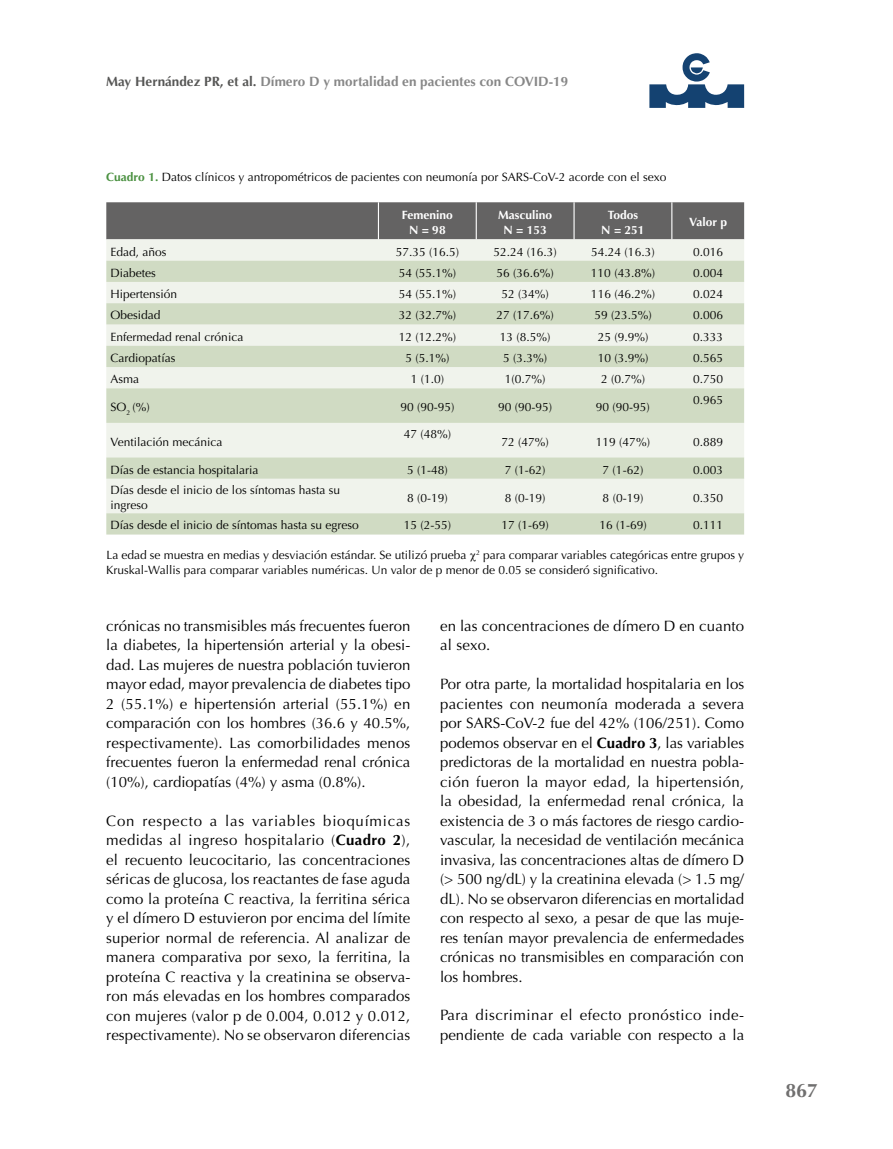
<style>
.page{position:relative;width:893px;height:1149px;background:#fff}
.page>*{position:absolute;margin:0;border:0;box-sizing:border-box;transform-origin:0 0}
.t1{font:700 19.5px "Optima";color:#706f6f}
.t2{font:15px/19.5px "Optima";color:#000;text-align:justify}
.t3{font:700 13.5px "Optima";color:#878787}
.t4{font:12px/15px "Optima";color:#000}
.t5{font:700 12px/15px "Optima";color:#fff;text-align:center}
.s1{color:#575756}
.s2{font-weight:700;color:#4b9141}
.s3{font-weight:700}
</style>
<div class="page">
<svg style="left:649px;top:53px;width:95px;height:55px"></svg>
<div style="left:106px;top:202px;width:638px;height:37px;background:#646363"></div>
<div style="left:106px;top:239px;width:638px;height:21px;background:#f0f3ec"></div>
<svg style="left:106px;top:260px;width:638px;height:274px"></svg>
<hr style="left:378px;top:202px;width:1px;height:37px;background:#fff">
<hr style="left:476px;top:202px;width:1px;height:37px;background:#fff">
<hr style="left:573px;top:202px;width:2px;height:37px;background:#fff">
<hr style="left:671px;top:202px;width:1px;height:37px;background:#fff">
<p class="t3" style="left:106px;top:73px;width:463px"><span class="s1">May Hernández PR, et al.</span> Dímero D y mortalidad en pacientes con COVID-19</p>
<p class="t4" style="left:106px;top:170px;width:562px"><span class="s2">Cuadro 1.</span> Datos clínicos y antropométricos de pacientes con neumonía por SARS-CoV-2 acorde con el sexo</p>
<p class="t5" style="left:402px;top:207px;width:52px">Femenino<br>N = 98</p>
<p class="t5" style="left:498px;top:207px;width:56px">Masculino<br>N = 153</p>
<p class="t5" style="left:601px;top:207px;width:45px">Todos<br>N = 251</p>
<p class="t5" style="left:689px;top:215px;width:40px">Valor p</p>
<p class="t4" style="left:111px;top:244px;width:58px">Edad, años</p>
<p class="t4" style="left:396px;top:244px;width:65px">57.35 (16.5)</p>
<p class="t4" style="left:493px;top:244px;width:65px">52.24 (16.3)</p>
<p class="t4" style="left:591px;top:244px;width:65px">54.24 (16.3)</p>
<p class="t4" style="left:693px;top:244px;width:32px">0.016</p>
<p class="t4" style="left:111px;top:265px;width:47px">Diabetes</p>
<p class="t4" style="left:399px;top:265px;width:59px">54 (55.1%)</p>
<p class="t4" style="left:496px;top:265px;width:59px">56 (36.6%)</p>
<p class="t4" style="left:591px;top:265px;width:66px">110 (43.8%)</p>
<p class="t4" style="left:693px;top:265px;width:32px">0.004</p>
<p class="t4" style="left:111px;top:286px;width:68px">Hipertensión</p>
<p class="t4" style="left:399px;top:286px;width:59px">54 (55.1%)</p>
<p class="t4" style="left:501px;top:286px;width:49px">52 (34%)</p>
<p class="t4" style="left:591px;top:286px;width:66px">116 (46.2%)</p>
<p class="t4" style="left:693px;top:286px;width:32px">0.024</p>
<p class="t4" style="left:111px;top:308px;width:52px">Obesidad</p>
<p class="t4" style="left:399px;top:308px;width:59px">32 (32.7%)</p>
<p class="t4" style="left:496px;top:308px;width:59px">27 (17.6%)</p>
<p class="t4" style="left:594px;top:308px;width:59px">59 (23.5%)</p>
<p class="t4" style="left:693px;top:308px;width:32px">0.006</p>
<p class="t4" style="left:111px;top:329px;width:134px">Enfermedad renal crónica</p>
<p class="t4" style="left:399px;top:329px;width:59px">12 (12.2%)</p>
<p class="t4" style="left:500px;top:329px;width:52px">13 (8.5%)</p>
<p class="t4" style="left:598px;top:329px;width:52px">25 (9.9%)</p>
<p class="t4" style="left:693px;top:329px;width:32px">0.333</p>
<p class="t4" style="left:111px;top:350px;width:66px">Cardiopatías</p>
<p class="t4" style="left:405px;top:350px;width:46px">5 (5.1%)</p>
<p class="t4" style="left:503px;top:350px;width:46px">5 (3.3%)</p>
<p class="t4" style="left:598px;top:350px;width:52px">10 (3.9%)</p>
<p class="t4" style="left:693px;top:350px;width:32px">0.565</p>
<p class="t4" style="left:111px;top:371px;width:30px">Asma</p>
<p class="t4" style="left:411px;top:371px;width:35px">1 (1.0)</p>
<p class="t4" style="left:505px;top:371px;width:42px">1(0.7%)</p>
<p class="t4" style="left:601px;top:371px;width:46px">2 (0.7%)</p>
<p class="t4" style="left:693px;top:371px;width:32px">0.750</p>
<p class="t4" style="left:111px;top:399px;width:41px">SO<sub>2</sub> (%)</p>
<p class="t4" style="left:400px;top:399px;width:56px">90 (90-95)</p>
<p class="t4" style="left:498px;top:399px;width:56px">90 (90-95)</p>
<p class="t4" style="left:596px;top:399px;width:56px">90 (90-95)</p>
<p class="t4" style="left:693px;top:392px;width:32px">0.965</p>
<p class="t4" style="left:111px;top:434px;width:114px">Ventilación mecánica</p>
<p class="t4" style="left:404px;top:426px;width:49px">47 (48%)</p>
<p class="t4" style="left:501px;top:434px;width:49px">72 (47%)</p>
<p class="t4" style="left:596px;top:434px;width:56px">119 (47%)</p>
<p class="t4" style="left:693px;top:434px;width:32px">0.889</p>
<p class="t4" style="left:111px;top:462px;width:150px">Días de estancia hospitalaria</p>
<p class="t4" style="left:407px;top:462px;width:42px">5 (1-48)</p>
<p class="t4" style="left:505px;top:462px;width:42px">7 (1-62)</p>
<p class="t4" style="left:603px;top:462px;width:42px">7 (1-62)</p>
<p class="t4" style="left:693px;top:462px;width:32px">0.003</p>
<p class="t4" style="left:111px;top:482px;width:231px">Días desde el inicio de los síntomas hasta su ingreso</p>
<p class="t4" style="left:407px;top:490px;width:42px">8 (0-19)</p>
<p class="t4" style="left:505px;top:490px;width:42px">8 (0-19)</p>
<p class="t4" style="left:603px;top:490px;width:42px">8 (0-19)</p>
<p class="t4" style="left:693px;top:490px;width:32px">0.350</p>
<p class="t4" style="left:111px;top:518px;width:250px">Días desde el inicio de síntomas hasta su egreso</p>
<p class="t4" style="left:404px;top:518px;width:49px">15 (2-55)</p>
<p class="t4" style="left:501px;top:518px;width:49px">17 (1-69)</p>
<p class="t4" style="left:599px;top:518px;width:49px">16 (1-69)</p>
<p class="t4" style="left:693px;top:518px;width:32px">0.111</p>
<p class="t4" style="left:106px;top:547px;width:639px">La edad se muestra en medias y desviación estándar. Se utilizó prueba <sup>2</sup> para comparar variables categóricas entre grupos y<br>Kruskal-Wallis para comparar variables numéricas. Un valor de p menor de 0.05 se consideró significativo.</p>
<p class="t2" style="left:106px;top:616px;width:306px">crónicas no transmisibles más frecuentes fueron la diabetes, la hipertensión arterial y la obesi&shy;dad. Las mujeres de nuestra población tuvieron mayor edad, mayor prevalencia de diabetes tipo 2 (55.1%) e hipertensión arterial (55.1%) en comparación con los hombres (36.6 y 40.5%, respectivamente). Las comorbilidades menos frecuentes fueron la enfermedad renal crónica (10%), cardiopatías (4%) y asma (0.8%).</p>
<p class="t2" style="left:106px;top:810px;width:306px">Con respecto a las variables bioquímicas medidas al ingreso hospitalario (<span class="s3">Cuadro 2</span>), el recuento leucocitario, las concentraciones séricas de glucosa, los reactantes de fase aguda como la proteína C reactiva, la ferritina sérica y el dímero D estuvieron por encima del límite superior normal de referencia. Al analizar de manera comparativa por sexo, la ferritina, la proteína C reactiva y la creatinina se observa&shy;ron más elevadas en los hombres comparados con mujeres (valor p de 0.004, 0.012 y 0.012, respectivamente). No se observaron diferencias</p>
<p class="t2" style="left:440px;top:616px;width:306px">en las concentraciones de dímero D en cuanto al sexo.</p>
<p class="t2" style="left:440px;top:674px;width:306px">Por otra parte, la mortalidad hospitalaria en los pacientes con neumonía moderada a severa por SARS-CoV-2 fue del 42% (106/251). Como podemos observar en el <span class="s3">Cuadro 3</span>, las variables predictoras de la mortalidad en nuestra pobla&shy;ción fueron la mayor edad, la hipertensión, la obesidad, la enfermedad renal crónica, la existencia de 3 o más factores de riesgo cardio&shy;vascular, la necesidad de ventilación mecánica invasiva, las concentraciones altas de dímero D (&gt; 500 ng/dL) y la creatinina elevada (&gt; 1.5 mg/ dL). No se observaron diferencias en mortalidad con respecto al sexo, a pesar de que las muje&shy;res tenían mayor prevalencia de enfermedades crónicas no transmisibles en comparación con los hombres.</p>
<p class="t2" style="left:440px;top:1005px;width:306px">Para discriminar el efecto pronóstico inde&shy;pendiente de cada variable con respecto a la</p>
<h1 class="t1" style="left:785px;top:1079px;width:34px">867</h1>
</div>
